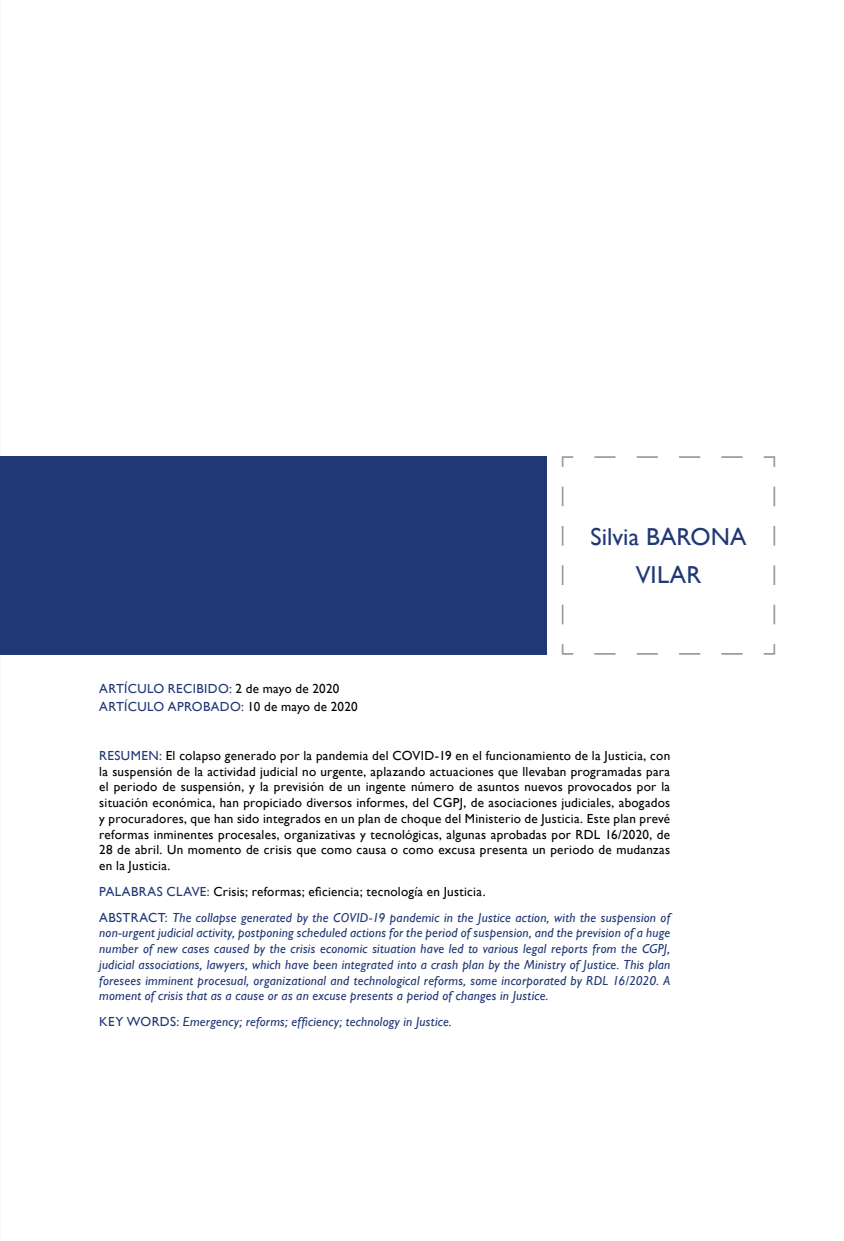
<style>
.page{position:relative;width:844px;height:1241px;background:#fff}
.page>*{position:absolute;margin:0;border:0;box-sizing:border-box;transform-origin:0 0}
.t1{font:24.5px/37.8px "Gill Sans";letter-spacing:.005em;color:#203876;text-align:center}
.t2{font:italic 13.12px/15.8px "Gill Sans";letter-spacing:.02em;color:#203876}
.t3{font:13.12px/15.8px "Gill Sans";letter-spacing:.02em;color:#000;text-align:justify}
.t4{font:13.12px/17.5px "Gill Sans";letter-spacing:.02em;color:#203876}
.s1{color:#000}
.s2{color:#203876}
.s3{font-style:normal}
.s4{font-style:normal;color:#000}
</style>
<div class="page">
<div style="left:0;top:456px;width:546px;height:198px;background:#203876"></div>
<svg style="left:561px;top:456px;width:214px;height:199px"></svg>
<h1 class="t1" style="left:590px;top:517px;width:158px">Silvia BARONA<br>VILAR</h1>
<p class="t4" style="left:99px;top:679px;width:260px">ARTÍCULO RECIBIDO: <span class="s1">2 de mayo de 2020<br></span>ARTÍCULO APROBADO: <span class="s1">10 de mayo de 2020</span></p>
<p class="t3" style="left:99px;top:747px;width:572px"><span class="s2">RESUMEN:</span> El colapso generado por la pandemia del COVID-19 en el funcionamiento de la Justicia, con la suspensión de la actividad judicial no urgente, aplazando actuaciones que llevaban programadas para el periodo de suspensión, y la previsión de un ingente número de asuntos nuevos provocados por la situación económica, han propiciado diversos informes, del CGPJ, de asociaciones judiciales, abogados y procuradores, que han sido integrados en un plan de choque del Ministerio de Justicia. Este plan prevé reformas inminentes procesales, organizativas y tecnológicas, algunas aprobadas por RDL 16/2020, de 28 de abril. Un momento de crisis que como causa o como excusa presenta un periodo de mudanzas en la Justicia.</p>
<p class="t2" style="left:99px;top:878px;width:572px;line-height:25.7px"><span class="s3">PALABRAS CLAVE:</span> <span class="s4">Crisis; reformas; eficiencia; tecnología en Justicia.<br></span><span class="s3">ABSTRACT:</span> The collapse generated by the COVID-19 pandemic in the Justice action, with the suspension of</p>
<p class="t2" style="left:99px;top:924px;width:572px;text-align:justify">non-urgent judicial activity, postponing scheduled actions for the period of suspension, and the prevision of a huge number of new cases caused by the crisis economic situation have led to various legal reports from the CGPJ, judicial associations, lawyers, which have been integrated into a crash plan by the Ministry of Justice. This plan foresees imminent procesual, organizational and technological reforms, some incorporated by RDL 16/2020. A moment of crisis that as a cause or as an excuse presents a period of changes in Justice.</p>
<p class="t2" style="left:99px;top:1013px;width:354px"><span class="s3">KEY WORDS:</span> Emergency; reforms; efficiency; technology in Justice.</p>
</div>
